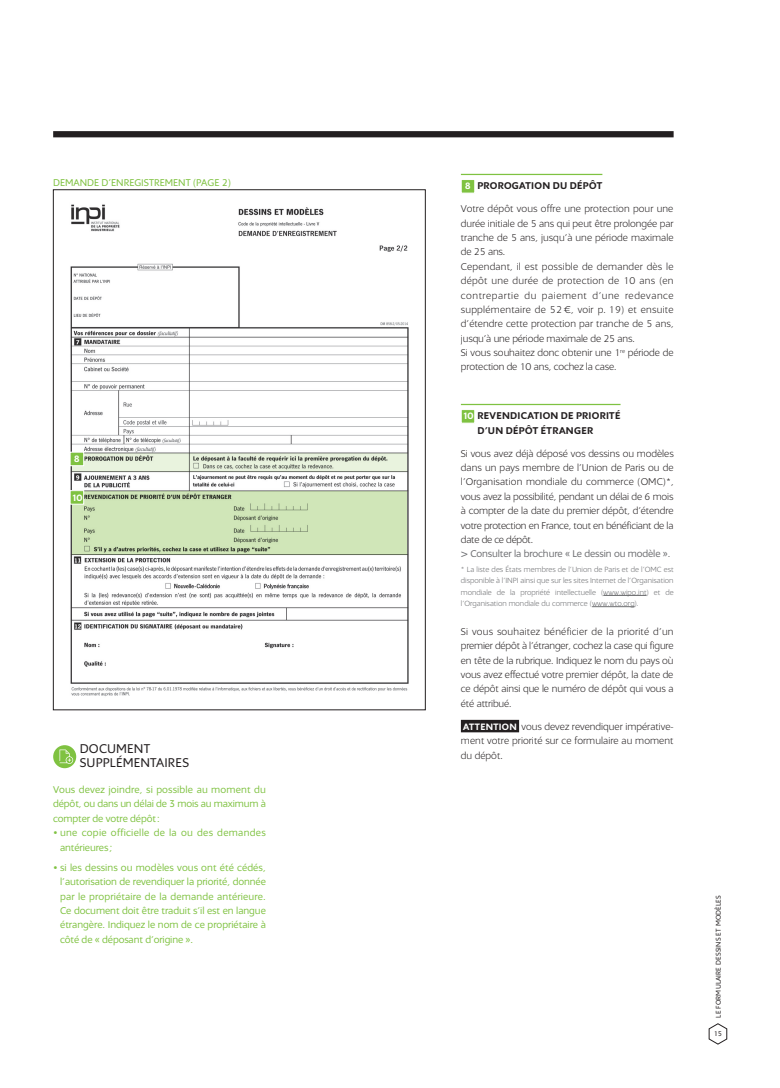
<style>
.page{position:relative;width:780px;height:1088px;background:#fff}
.page>*{position:absolute;margin:0;border:0;box-sizing:border-box;transform-origin:0 0}
.t1{font:13.75px/14.4px "Inpi";letter-spacing:.01em;color:#231f20}
.t2{font:300 10.62px/14.4px "Inpi";letter-spacing:.005em;color:#231f20;text-align:justify}
.t3{font:10.62px/14.4px "Inpi";letter-spacing:-.005em;color:#7fc241;text-align:justify}
.t4{font:10.62px/14.4px "Inpi";letter-spacing:.025em;color:#7fc241}
.t5{font:700 10.62px/14.4px "Inpi";letter-spacing:.025em;color:#231f20}
.t6{font:10.62px "Inpi";letter-spacing:-.01em;color:#6c6d70}
.t7{font:700 10px "Inpi";color:#fff}
.t8{font:300 8.12px/11.2px "Inpi";color:#6c6d70;text-align:justify}
.t9{font:7.5px "Inpi";letter-spacing:.02em;color:#231f20}
.s1{font-weight:700}
.s2{font-weight:700;font-size:10px;color:#fff}
.s3{font-size:10px;color:#fff}
</style>
<div class="page">
<svg style="left:708px;top:1023px;width:19px;height:22px"></svg>
<div style="left:53px;top:131px;width:620px;height:6px;background:#231f20"></div>
<img style="left:70px;top:204px;width:339px;height:493px">
<svg style="left:72px;top:454px;width:335px;height:18px;background:#cbd4c2"></svg>
<div style="left:72px;top:491px;width:335px;height:64px;background:#d0e6b8"></div>
<svg style="left:70px;top:451px;width:14px;height:15px"></svg>
<svg style="left:70px;top:490px;width:14px;height:15px"></svg>
<hr style="left:461px;top:174px;width:141px;height:1px;background:#7fc241">
<hr style="left:461px;top:404px;width:159px;height:1px;background:#7fc241">
<hr style="left:603px;top:595px;width:43px;height:1px;background:#6c6d70">
<hr style="left:592px;top:606px;width:42px;height:1px;background:#6c6d70">
<div style="left:461px;top:720px;width:58px;height:12px;background:#231f20"></div>
<svg style="left:461px;top:180px;width:14px;height:13px"></svg>
<svg style="left:461px;top:410px;width:14px;height:13px"></svg>
<svg style="left:53px;top:745px;width:23px;height:23px"></svg>
<p class="t3" style="left:53px;top:176px;width:179px">DEMANDE D’ENREGISTREMENT (PAGE 2)</p>
<p class="t7" style="left:74px;top:453px;width:8px">8</p>
<p class="t7" style="left:71px;top:492px;width:13px">10</p>
<p class="t1" style="left:80px;top:741px;width:111px">DOCUMENT<br>SUPPLÉMENTAIRES</p>
<p class="t3" style="left:53px;top:783px;width:214px">Vous devez joindre, si possible au moment du dépôt, ou dans un délai de 3 mois au maximum à compter de votre dépôt:</p>
<p class="t4" style="left:60px;top:826px;width:207px;text-indent:-7px"><span class="s1">•</span> une copie officielle de la ou des demandes antérieures ;</p>
<p class="t3" style="left:60px;top:860px;width:207px;text-indent:-7px"><span class="s1">•</span> si les dessins ou modèles vous ont été cédés, l’autorisation de revendiquer la priorité, donnée par le propriétaire de la demande antérieure.<br>Ce document doit être traduit s’il est en langue étrangère. Indiquez le nom de ce propriétaire à côté de « déposant d’origine ».</p>
<p class="t2" style="left:461px;top:175px;width:214px;line-height:23px;text-indent:4px"><span class="s2">8</span> <span class="s1">PROROGATION DU DÉPÔT<br></span>Votre dépôt vous offre une protection pour une</p>
<p class="t2" style="left:461px;top:216px;width:214px;text-align:left">durée initiale de 5 ans qui peut être prolongée par tranche de 5 ans, jusqu’à une période maximale de 25 ans.<br>Cependant, il est possible de demander dès le dépôt une durée de protection de 10 ans (en contrepartie du paiement d’une redevance supplémentaire de 52 €, voir p. 19) et ensuite d’étendre cette protection par tranche de 5 ans, jusqu’à une période maximale de 25 ans.<br>Si vous souhaitez donc obtenir une 1<sup>re</sup> période de protection de 10 ans, cochez la case.</p>
<p class="t5" style="left:477px;top:409px;width:144px;text-indent:-15px"><span class="s3">10</span> REVENDICATION DE PRIORITÉ<br>D’UN DÉPÔT ÉTRANGER</p>
<p class="t2" style="left:461px;top:446px;width:214px">Si vous avez déjà déposé vos dessins ou modèles dans un pays membre de l’Union de Paris ou de l’Organisation mondiale du commerce (OMC)*, vous avez la possibilité, pendant un délai de 6 mois à compter de la date du premier dépôt, d’étendre votre protection en France, tout en bénéficiant de la date de ce dépôt.</p>
<p class="t6" style="left:461px;top:548px;width:211px">&gt; Consulter la brochure « Le dessin ou modèle ».</p>
<p class="t8" style="left:461px;top:564px;width:214px">* La liste des États membres de l’Union de Paris et de l’OMC est disponible à l’INPI ainsi que sur les sites Internet de l’Organisation mondiale de la propriété intellectuelle (www.wipo.int) et de l’Organisation mondiale du commerce (www.wto.org).</p>
<p class="t2" style="left:461px;top:624px;width:214px">Si vous souhaitez bénéficier de la priorité d’un premier dépôt à l’étranger, cochez la case qui figure en tête de la rubrique. Indiquez le nom du pays où vous avez effectué votre premier dépôt, la date de ce dépôt ainsi que le numéro de dépôt qui vous a été attribué.</p>
<p class="t2" style="left:461px;top:719px;width:214px"><span class="s2">ATTENTION</span> vous devez revendiquer impérative&shy;ment votre priorité sur ce formulaire au moment du dépôt.</p>
<p class="t9" style="left:714px;top:1018px;width:124px;rotate:-90deg">LE FORMULAIRE DESSINS ET MODÈLES</p>
<p class="t9" style="left:713px;top:1030px;width:10px">15</p>
</div>
